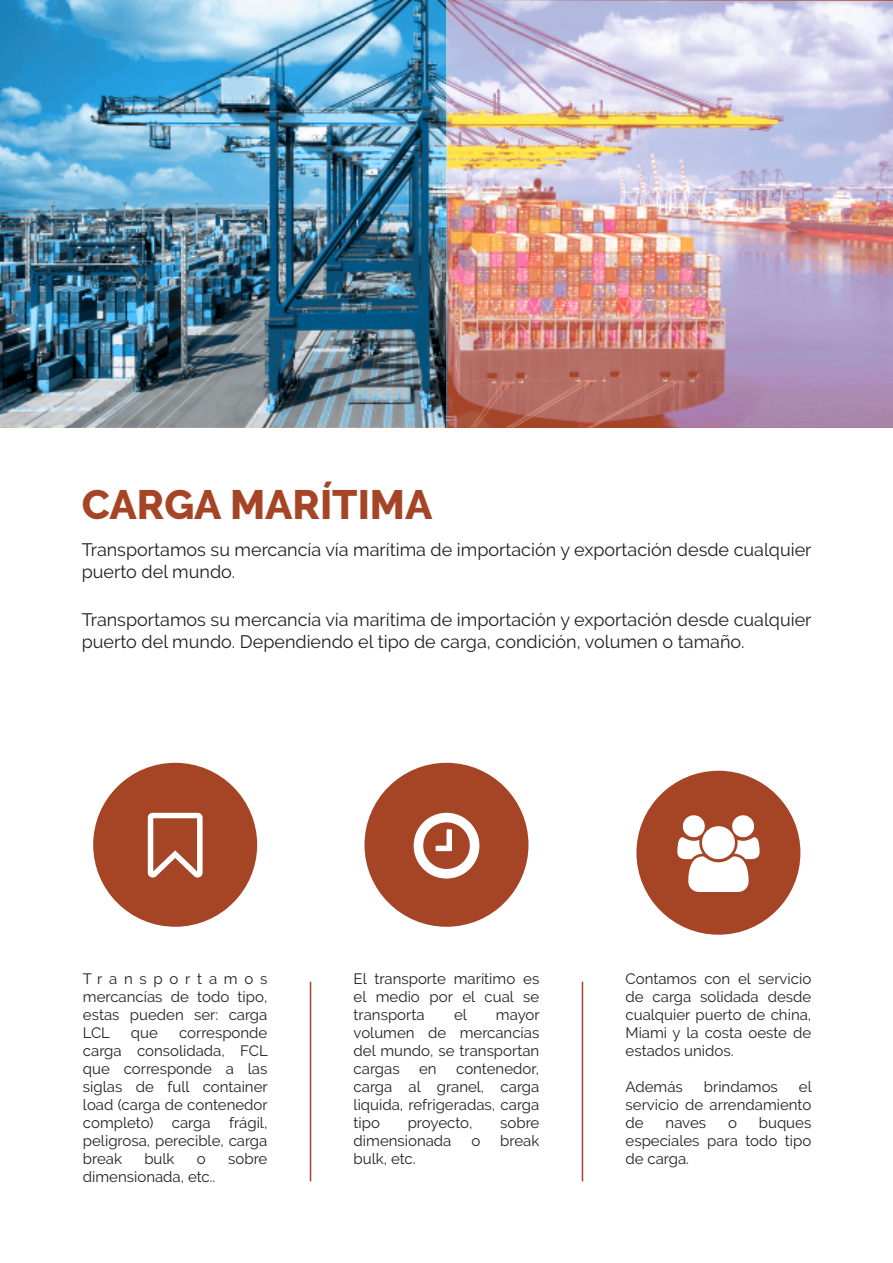
<style>
.page{position:relative;width:893px;height:1263px;background:#fff}
.page>*{position:absolute;margin:0;border:0;box-sizing:border-box;transform-origin:0 0}
.t1{font:800 40.95px "Raleway";color:#a54526}
.t2{font:18px/21.6px "Raleway";color:#231f20}
.t3{font:15px/18px "Raleway";color:#231f20;text-align:justify}
</style>
<div class="page">
<img style="left:446px;top:0;width:447px;height:428px">
<img style="left:0;top:0;width:446px;height:426px">
<div style="left:93px;top:763px;width:164px;height:164px;background:#a54526;border-radius:50%"></div>
<div style="left:364px;top:763px;width:164px;height:164px;background:#a54526;border-radius:50%"></div>
<div style="left:636px;top:771px;width:164px;height:164px;background:#a54526;border-radius:50%"></div>
<hr style="left:310px;top:982px;width:1px;height:199px;background:#a54526">
<hr style="left:582px;top:982px;width:1px;height:199px;background:#a54526">
<h1 class="t1" style="left:82px;top:481px;width:352px">CARGA MARÍTIMA</h1>
<p class="t2" style="left:82px;top:539px;width:731px">Transportamos su mercancía vía marítima de importación y exportación desde cualquier puerto del mundo.</p>
<p class="t2" style="left:82px;top:609px;width:731px">Transportamos su mercancía vía marítima de importación y exportación desde cualquier puerto del mundo. Dependiendo el tipo de carga, condición, volumen o tamaño.</p>
<p class="t3" style="left:83px;top:970px;width:186px">Transportamos mercancías de todo tipo, estas pueden ser: carga LCL</p>
<p class="t3" style="left:83px;top:1024px;width:186px;text-indent:96px">corresponde carga consolidada, FCL que corresponde a las siglas de full container load (carga de contenedor completo) carga frágil, peligrosa, perecible, carga break</p>
<p class="t3" style="left:131px;top:1024px;width:28px">que</p>
<p class="t3" style="left:144px;top:1150px;width:32px">bulk</p>
<p class="t3" style="left:197px;top:1150px;width:10px">o</p>
<p class="t3" style="left:228px;top:1150px;width:41px">sobre</p>
<p class="t3" style="left:83px;top:1168px;width:134px">dimensionada, etc..</p>
<p class="t3" style="left:354px;top:970px;width:187px">El transporte marítimo es el medio por el cual se transporta</p>
<p class="t3" style="left:454px;top:1006px;width:14px">el</p>
<p class="t3" style="left:354px;top:1006px;width:188px;text-indent:142px">mayor volumen de mercancías del mundo, se transportan cargas</p>
<p class="t3" style="left:354px;top:1060px;width:187px;text-indent:103px">contenedor, carga al granel, carga liquida, refrigeradas, carga tipo</p>
<p class="t3" style="left:419px;top:1060px;width:19px">en</p>
<p class="t3" style="left:408px;top:1114px;width:66px">proyecto,</p>
<p class="t3" style="left:500px;top:1114px;width:41px">sobre</p>
<p class="t3" style="left:354px;top:1132px;width:99px">dimensionada</p>
<p class="t3" style="left:471px;top:1132px;width:10px">o</p>
<p class="t3" style="left:500px;top:1132px;width:41px">break</p>
<p class="t3" style="left:354px;top:1150px;width:64px">bulk, etc.</p>
<p class="t3" style="left:626px;top:970px;width:187px">Contamos con el servicio de carga solidada desde cualquier puerto de china, Miami y la costa oeste de estados unidos.</p>
<p class="t3" style="left:626px;top:1078px;width:59px">Además</p>
<p class="t3" style="left:704px;top:1078px;width:76px">brindamos</p>
<p class="t3" style="left:626px;top:1078px;width:188px;text-indent:173px">el servicio de arrendamiento de</p>
<p class="t3" style="left:626px;top:1114px;width:187px;text-indent:133px">buques especiales para todo tipo de carga.</p>
<p class="t3" style="left:666px;top:1114px;width:42px">naves</p>
<p class="t3" style="left:728px;top:1114px;width:10px">o</p>
</div>
